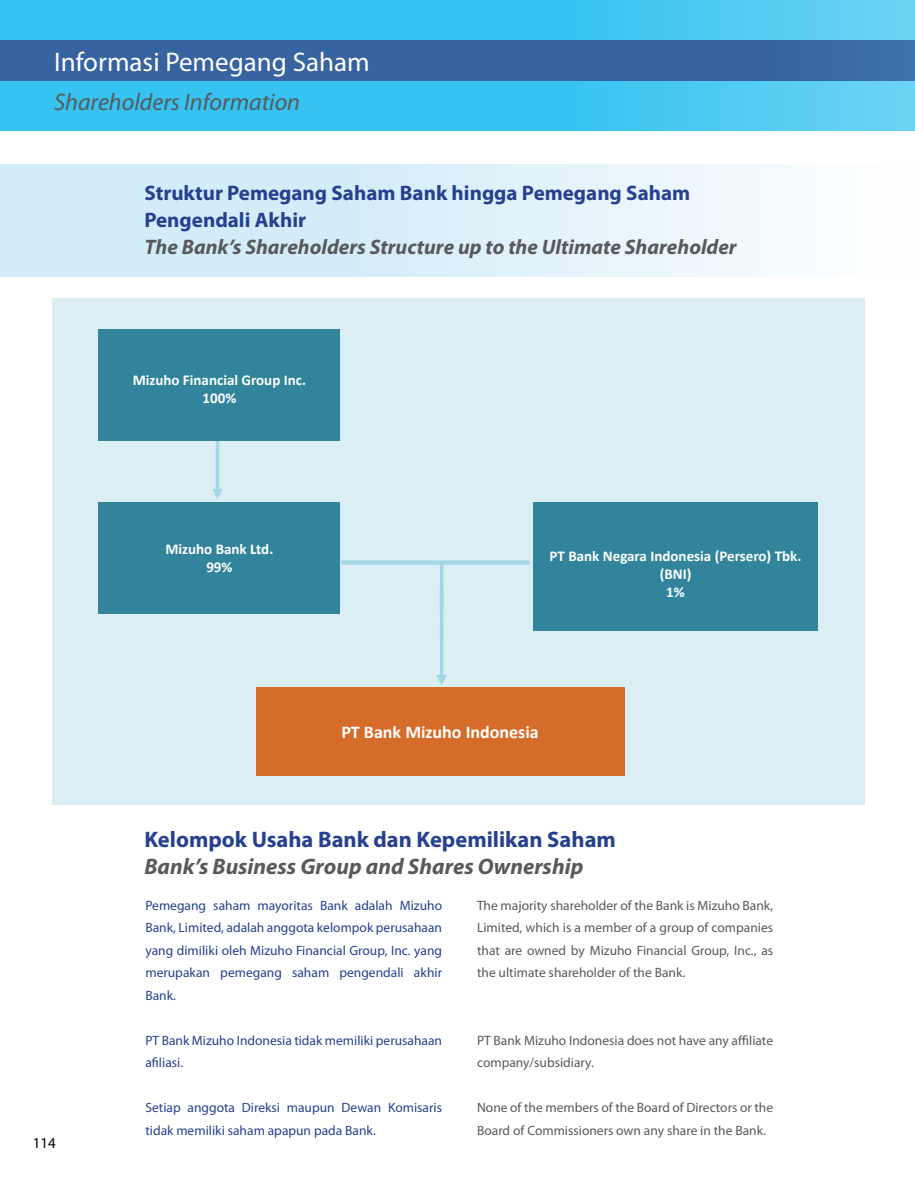
<style>
.page{position:relative;width:915px;height:1191px;background:#fff}
.page>*{position:absolute;margin:0;border:0;box-sizing:border-box;transform-origin:0 0}
.t1{font:27px "Myriad Pro";color:#fff}
.t2{font:italic 24px "Myriad Pro";color:#58595b}
.t3{font:italic 700 22.5px "Myriad Pro";color:#58595b}
.t4{font:700 22.5px "Myriad Pro";color:#25408f}
.t5{font:700 21px/27px "Myriad Pro";color:#25408f}
.t6{font:italic 700 21px "Myriad Pro";color:#58595b}
.t7{font:700 18px "Calibri";color:#fff}
.t8{font:700 15px/18px "Calibri";color:#fff;text-align:center}
.t9{font:15px "Myriad Pro";color:#000}
.t10{font:13.5px/22.5px "Myriad Pro";color:#58595b}
.t11{font:13.5px/22.5px "Myriad Pro";color:#25408f}
</style>
<div class="page">
<svg style="left:0;top:0;width:914px;height:130px;background:#40c4f0"></svg>
<div style="left:0;top:41px;width:914px;height:40px;background:#3763a0"></div>
<div style="left:0;top:164px;width:914px;height:112px;background:linear-gradient(to right,#c8e8f8,#f9fcfe)"></div>
<div style="left:52px;top:299px;width:811px;height:506px;background:#daeef3"></div>
<div style="left:98px;top:329px;width:242px;height:111px;background:#31849b"></div>
<div style="left:98px;top:502px;width:242px;height:112px;background:#31849b"></div>
<div style="left:533px;top:502px;width:284px;height:129px;background:#31849b"></div>
<div style="left:256px;top:687px;width:368px;height:88px;background:#d56c2a"></div>
<hr style="left:216px;top:441px;width:3px;height:55px;background:#a1d6e3">
<svg style="left:212px;top:489px;width:11px;height:10px"></svg>
<svg style="left:439px;top:636px;width:4px;height:39px"></svg>
<svg style="left:436px;top:675px;width:10px;height:10px"></svg>
<svg style="left:439px;top:610px;width:4px;height:26px"></svg>
<svg style="left:439px;top:565px;width:4px;height:45px"></svg>
<div style="left:341px;top:560px;width:188px;height:5px;background:#a1d6e3"></div>
<h1 class="t1" style="left:54px;top:45px;width:317px">Informasi Pemegang Saham</h1>
<h2 class="t2" style="left:54px;top:87px;width:247px">Shareholders Information</h2>
<h3 class="t5" style="left:144px;top:179px;width:547px">Struktur Pemegang Saham Bank hingga Pemegang Saham<br>Pengendali Akhir</h3>
<h3 class="t6" style="left:144px;top:233px;width:593px">The Bank’s Shareholders Structure up to the Ultimate Shareholder</h3>
<p class="t8" style="left:133px;top:371px;width:175px">Mizuho Financial Group Inc.<br>100%</p>
<p class="t8" style="left:165px;top:540px;width:109px">Mizuho Bank Ltd.<br>99%</p>
<p class="t8" style="left:549px;top:547px;width:253px">PT Bank Negara Indonesia (Persero) Tbk. (BNI)<br>1%</p>
<h3 class="t7" style="left:341px;top:720px;width:199px">PT Bank Mizuho Indonesia</h3>
<p class="t9" style="left:33px;top:1134px;width:25px">114</p>
<h3 class="t4" style="left:144px;top:825px;width:472px">Kelompok Usaha Bank dan Kepemilikan Saham</h3>
<h3 class="t3" style="left:144px;top:852px;width:440px">Bank’s Business Group and Shares Ownership</h3>
<p class="t11" style="left:145px;top:894px;width:298px;text-align:justify">Pemegang saham mayoritas Bank adalah Mizuho Bank, Limited, adalah anggota kelompok perusahaan yang dimiliki oleh Mizuho Financial Group, Inc. yang merupakan pemegang saham pengendali akhir Bank.</p>
<p class="t11" style="left:145px;top:1029px;width:298px">PT Bank Mizuho Indonesia tidak memiliki perusahaan afiliasi.</p>
<p class="t11" style="left:145px;top:1096px;width:298px">Setiap anggota Direksi maupun Dewan Komisaris tidak memiliki saham apapun pada Bank.</p>
<p class="t10" style="left:477px;top:894px;width:297px;text-align:justify">The majority shareholder of the Bank is Mizuho Bank, Limited, which is a member of a group of companies that are owned by Mizuho Financial Group, Inc., as the ultimate shareholder of the Bank.</p>
<p class="t10" style="left:477px;top:1029px;width:297px">PT Bank Mizuho Indonesia does not have any affiliate company/subsidiary.</p>
<p class="t10" style="left:477px;top:1096px;width:297px">None of the members of the Board of Directors or the<br>Board of Commissioners own any share in the Bank.</p>
</div>
